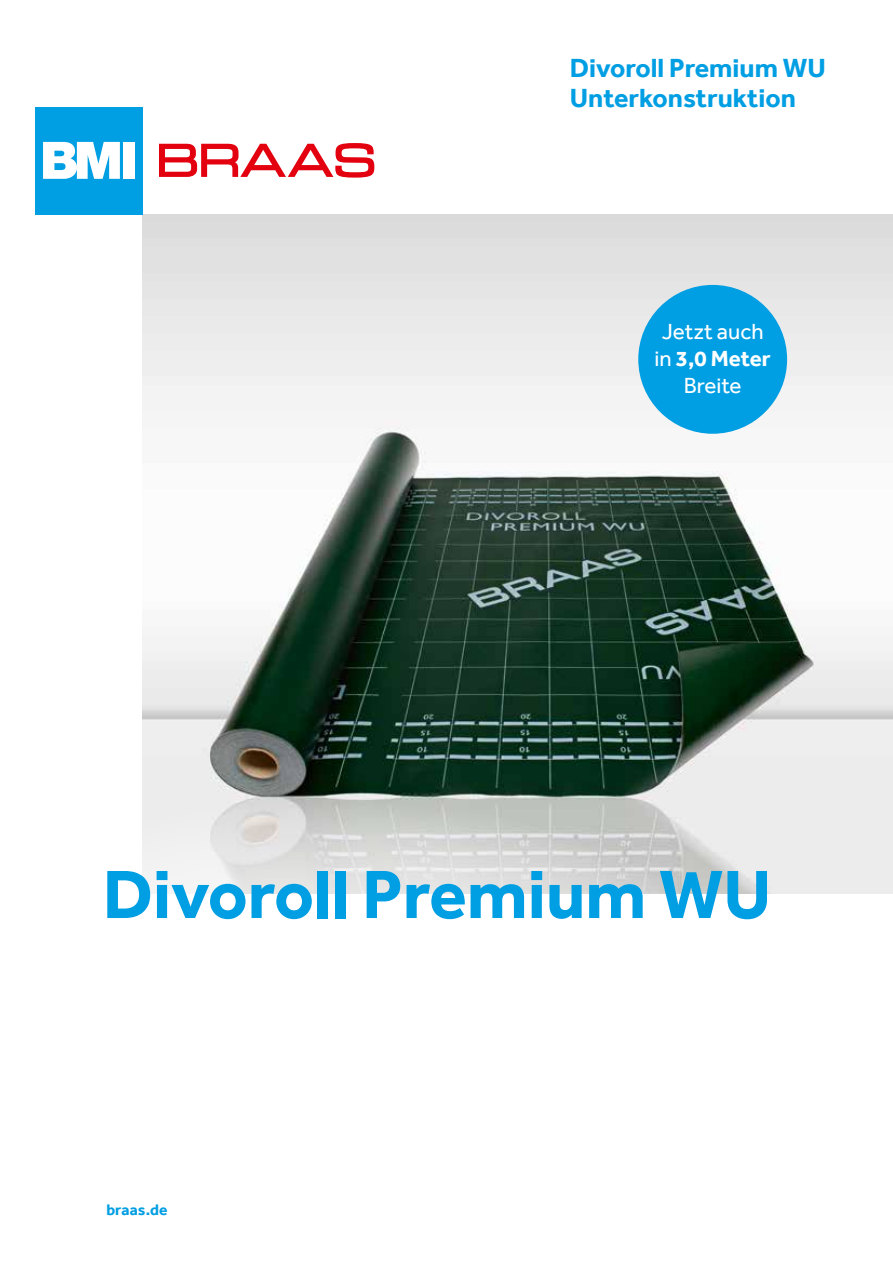
<style>
.page{position:relative;width:893px;height:1263px;background:#fff}
.page>*{position:absolute;margin:0;border:0;box-sizing:border-box;transform-origin:0 0}
.t1{font:700 70.5px "Effra";color:#009ee3}
.t2{font:700 27px/30px "Effra";color:#009ee3}
.t3{font:22.5px/27px "Effra";color:#fff;text-align:center}
.t4{font:700 15.75px "Effra";letter-spacing:.01em;color:#009ee3}
.s1{font-weight:700}
</style>
<div class="page">
<img style="left:143px;top:214px;width:750px;height:679px">
<svg style="left:142px;top:799px;width:574px;height:95px;background:#d8d8d7"></svg>
<svg style="left:159px;top:143px;width:215px;height:35px"></svg>
<div style="left:36px;top:107px;width:107px;height:107px;background:#009ee3"></div>
<svg style="left:43px;top:142px;width:77px;height:37px;background:#d0edf9"></svg>
<div style="left:123px;top:142px;width:12px;height:37px;background:#fff"></div>
<div style="left:638px;top:285px;width:149px;height:149px;background:#009ee3;border-radius:50%"></div>
<p class="t2" style="left:570px;top:53px;width:257px">Divoroll Premium WU<br>Unterkonstruktion</p>
<p class="t3" style="left:655px;top:317px;width:118px">Jetzt auch in <span class="s1">3,0 Meter<br></span>Breite</p>
<h1 class="t1" style="left:103px;top:852px;width:670px">Divoroll Premium WU</h1>
<p class="t4" style="left:106px;top:1200px;width:63px">braas.de</p>
</div>
